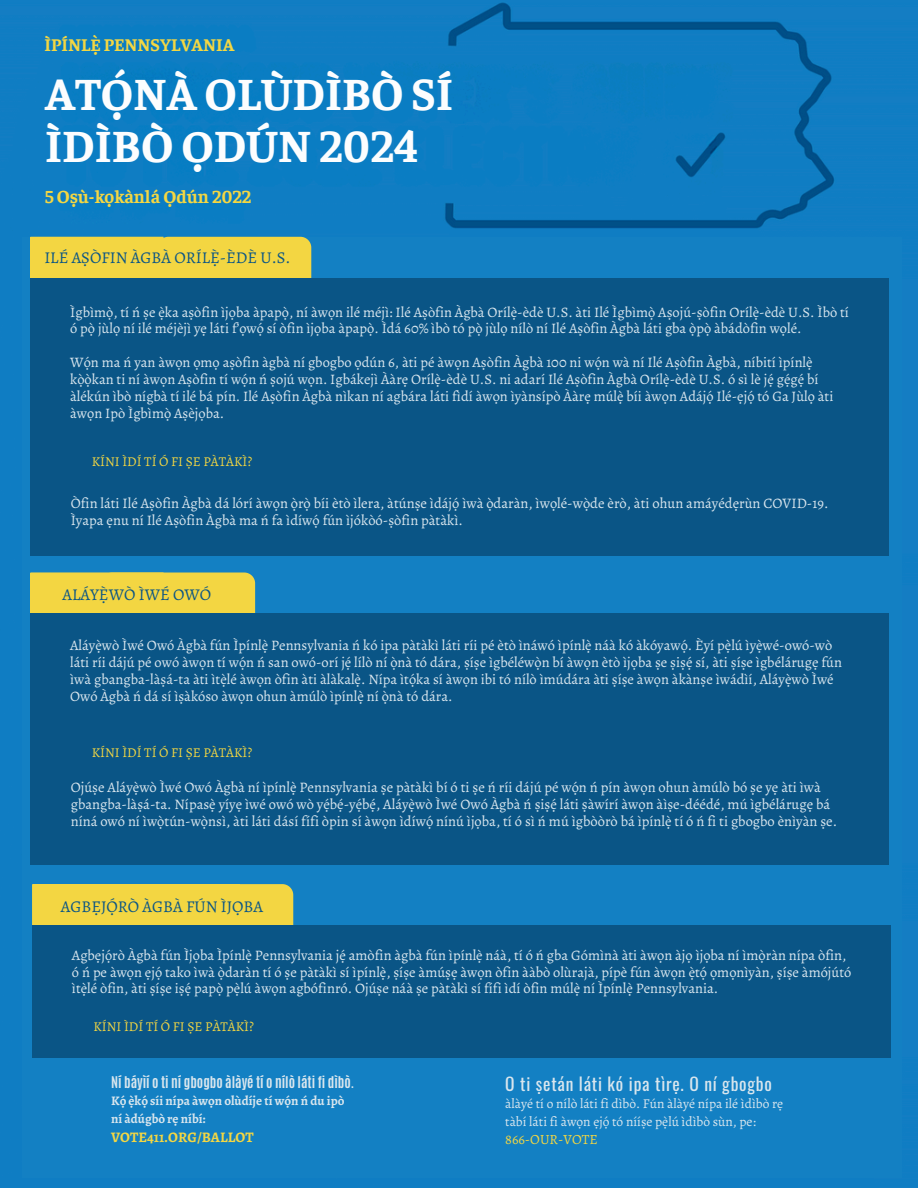
<style>
.page{position:relative;width:918px;height:1188px;background:#0f7dc3}
.page>*{position:absolute;margin:0;border:0;box-sizing:border-box;transform-origin:0 0}
.t1{font:700 45.9px/51.8px "Faustina";color:#fcfdfe}
.t2{font:700 18.3px "Faustina";color:#f4d742}
.t3{font:700 17.85px "Faustina";color:#f4d742}
.t4{font:17.55px "Oswald";letter-spacing:.045em;color:#d9e6ee}
.t5{font:16.5px "Alegreya";color:#0a5586}
.t6{font:14.55px/16.8px "Alegreya";color:#d9e6ee}
.t7{font:700 14.55px "Alegreya";color:#f4d742}
.t8{font:14.1px "Alegreya";color:#f4d742}
.t9{font:13.5px/18px "Alegreya";color:#d9e6ee}
.t10{font:13.5px "Alegreya";color:#f4d742}
.t11{font:700 13.5px "Antonio";color:#d9e6ee}
.t12{font:700 13.05px/18px "Alegreya";color:#d9e6ee}
</style>
<div class="page">
<div style="left:22px;top:237px;width:880px;height:940px;background:#1380c3"></div>
<div style="left:30px;top:572px;width:225px;height:41px;background:#f3d642"></div>
<div style="left:30px;top:613px;width:859px;height:252px;background:#0a5586"></div>
<div style="left:30px;top:237px;width:281px;height:41px;background:#f3d642"></div>
<div style="left:30px;top:278px;width:859px;height:278px;background:#0a5586"></div>
<div style="left:32px;top:884px;width:261px;height:41px;background:#f3d642"></div>
<div style="left:32px;top:925px;width:858px;height:132px;background:#0a5586"></div>
<h2 class="t3" style="left:45px;top:33px;width:191px">ÌPÍNLẸ̀ PENNSYLVANIA</h2>
<h1 class="t1" style="left:45px;top:65px;width:410px">ATỌ́NÀ OLÙDÌBÒ SÍ<br>ÌDÌBÒ ỌDÚN 2024</h1>
<h3 class="t2" style="left:45px;top:184px;width:208px">5 Oṣù-kọkànlá Ọdún 2022</h3>
<p class="t5" style="left:44px;top:246px;width:248px">ILÉ AṢÒFIN ÀGBÀ ORÍLẸ̀-ÈDÈ U.S.</p>
<h5 class="t6" style="left:70px;top:303px;width:780px">Ìgbìmọ̀, tí ń ṣe ẹ̀kẹ̀ a aṣòfin ìjọba àpapọ̀, ní àwọn ilé méjì: Ilé Aṣòfin Àgbà Orílẹ̀-ẹ̀ èdè U.S. àti Ilé Ìgbìmọ̀ Aṣojú-ṣòfin Orílẹ̀-ẹ̀ èdè U.S. Ìbò tí ó pọ̀ jùlọ ní ilé méjèjì yẹ láti f’ọwọ́ sí òfin ìjọba àpapọ̀ . Ìdá 60% ìbò tó pọ̀ jùlọ nílò ní Ilé Aṣòfin Àgbà láti gba ọ̀pọ̀ àbádòfin wọlé.</h5>
<p class="t6" style="left:70px;top:354px;width:765px">Wọ́n ma ń yan àwọn ọmọ aṣòfin àgbà ní gbogbo ọdún 6, àti pé àwọn Aṣòfin Àgbà 100 ni wọ́n wà ní Ilé Aṣòfin Àgbà, níbití ìpínlẹ̀ kọ̀ọ̀kan ti ní àwọn Aṣòfin tí wọ́n ń ṣojú wọn. Igbákejì Ààrẹ Orílẹ̀-ẹ̀ èdè U.S. ni adarí Ilé Aṣòfin Àgbà Orílẹ̀-ẹ̀ èdè U.S. ó sì lè jẹ́ gẹ́gẹ́ bí àlékún ìbò nígbà tí ilé bá pín. Ilé Aṣòfin Àgbà nìkan ní agbára láti fìdí àwọn ìyànsípò Ààrẹ múlẹ̀ bíi àwọn Adájọ́ Ilé-ẹjọ́ tó Ga Jùlọ àti àwọn Ipò Ìgbìmọ̀ Aṣèjọba.</p>
<p class="t10" style="left:92px;top:452px;width:162px">KÍNI ÌDÍ TÍ Ó FI ṢE PÀTÀKÌ?</p>
<p class="t6" style="left:71px;top:495px;width:759px">Òfin láti Ilé Aṣòfin Àgbà dá lórí àwọn ọ̀rọ̀ bíi ètò ìlera, àtúnṣe ìdájọ́ ìwà ọ̀daràn, ìwọlé-wọ̀de èrò, àti ohun amáyédẹrùn COVID-19.<br>Ìyapa ẹnu ní Ilé Aṣòfin Àgbà ma ń fa ìdíwọ́ fún ìjókòó-ṣòfin pàtàkì.</p>
<h4 class="t5" style="left:62px;top:583px;width:150px">ALÁYẸ̀WÒ ÌWÉ OWÓ</h4>
<p class="t6" style="left:70px;top:637px;width:773px">Aláyẹ̀wẹ̀ ò Ìwé Owó Àgbà fún Ìpínlẹ̀ Pennsylvania ń kó ipa pàtàkì láti ríi pé ètò ìnáwó ìpínlẹ̀ náà kó àkóyawọ́ . Èyí pẹ̀lẹ̀ú ìyẹ̀wẹ̀ é-owó-wò láti ríi dájú pé owó àwọn tí wọ́n ń san owó-orí jẹ́ lílò ní ọ̀nà tó dára, ṣíṣe ìgbéléwọ̀n bí àwọn ètò ìjọba ṣe ṣiṣẹ́ sí, àti ṣíṣe ìgbélárugẹ fún ìwà gbangba-làṣá-ta àti ìtẹ̀lẹ̀é àwọn òfin àti àlàkalẹ̀ .ẹ̀ Nípa ìtọ́ka sí àwọn ibi tó nílò ìmúdára àti ṣíṣe àwọn àkànṣe ìwádìí, Aláyẹ̀wẹ̀ ò Ìwé Owó Àgbà ń dá sí ìṣàkóso àwọn ohun àmúlò ìpínlẹ̀ ní ọ̀nà tó dára.</p>
<h5 class="t10" style="left:92px;top:743px;width:162px">KÍNI ÌDÍ TÍ Ó FI ṢE PÀTÀKÌ?</h5>
<p class="t6" style="left:71px;top:779px;width:768px">Ojúṣe Aláyẹ̀wẹ̀ ò Ìwé Owó Àgbà ní ìpínlẹ̀ Pennsylvania ṣe pàtàkì bí ó ti ṣe ń ríi dájú pé wọ́n ń pín àwọn ohun àmúlò bó ṣe yẹ àti ìwà gbangba-làṣá-ta. Nípasẹ̀ yíyẹ ìwé owó wò yẹ́bẹ́ -yẹ́bẹ́ , Aláyẹ̀wẹ̀ ò Ìwé Owó Àgbà ń ṣiṣẹ́ láti ṣàwírí àwọn àìṣe-déédé, mú ìgbélárugẹ bá níná owó ní ìwọ̀tún-wọ̀nsì, àti láti dásí fífi òpin sí àwọn ìdíwọ́ nínú ìjọba, tí ó sì ń mú ìgbòòrò bá ìpínlẹ̀ tí ó ń fi ti gbogbo ènìyàn ṣe.</p>
<p class="t5" style="left:61px;top:895px;width:204px">AGBẸJỌ́RÒ ÀGBÀ FÚN ÌJỌBA</p>
<p class="t6" style="left:72px;top:946px;width:781px">Agbẹjọ́rò Àgbà fún Ìjọba Ìpínlẹ̀ Pennsylvania jẹ́ amòfin àgbà fún ìpínlẹ̀ náà, tí ó ń gba Gómìnà àti àwọn àjọ ìjọba ní ìmọ̀ràn nípa òfin, ó ń pe àwọn ẹjọ́ tako ìwà ọ̀daràn tí ó ṣe pàtàkì sí ìpínlẹ̀ ,ẹ̀ ṣíṣe àmúṣẹ àwọn òfin ààbò olùrajà, pípè fún àwọn ẹ̀tẹ̀ ọ́ ọmọnìyàn, ṣíṣe àmójútó ìtẹ̀lẹ̀é òfin, àti ṣíṣe iṣẹ́ papọ̀ pẹ̀lẹ̀ú àwọn agbófinró. Ojúṣe náà ṣe pàtàkì sí fífi ìdí òfin múlẹ̀ ní Ìpínlẹ̀ Pennsylvania.</p>
<h4 class="t10" style="left:94px;top:1017px;width:162px">KÍNI ÌDÍ TÍ Ó FI ṢE PÀTÀKÌ?</h4>
<p class="t11" style="left:111px;top:1073px;width:245px">Ní báyìí o ti ní gbogbo àlàyé tí o nílò láti fi dìbò.</p>
<p class="t12" style="left:111px;top:1092px;width:235px">Kọ́ ẹ̀kọ́ síi nípa àwọn olùdíje tí wọ́n ń du ipò ní àdúgbò rẹ níbí:</p>
<p class="t7" style="left:111px;top:1128px;width:144px">VOTE411.ORG/BALLOT</p>
<p class="t4" style="left:505px;top:1070px;width:268px">O ti ṣetán láti kó ipa tìrẹ. O ní gbogbo</p>
<h4 class="t9" style="left:505px;top:1094px;width:280px">àlàyé tí o nílò láti fi dìbò. Fún àlàyé nípa ilé ìdìbò rẹ tàbí láti fi àwọn ẹjọ́ tó nííṣe pẹ̀lẹ̀ú ìdìbò sùn, pe:</h4>
<p class="t8" style="left:505px;top:1130px;width:94px">866-OUR-VOTE</p>
</div>
